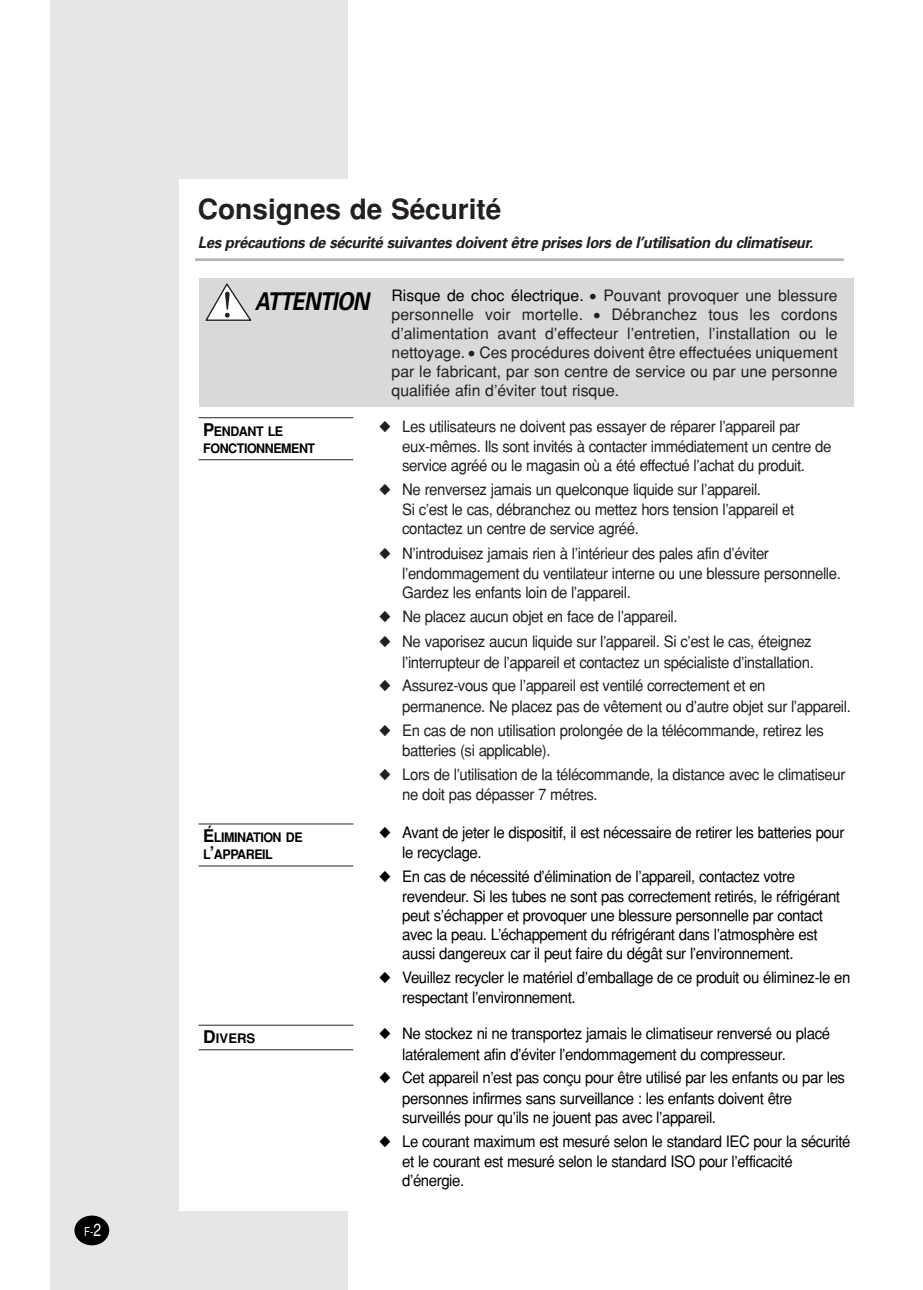
<style>
.page{position:relative;width:923px;height:1290px;background:#fff}
.page>*{position:absolute;margin:0;border:0;box-sizing:border-box;transform-origin:0 0}
.t1{font:700 28px "Helvetica";color:#231f20}
.t2{font:italic 700 24.5px "Univers";letter-spacing:-.03em;color:#000;scale:.85 1}
.t3{font:15.75px/19.6px "Helvetica";letter-spacing:-.03em;color:#231f20;scale:.95 1}
.t4{font:15.75px/19.6px "Helvetica";letter-spacing:-.03em;color:#000;scale:.95 1}
.t5{font:15.75px/18.9px "Helvetica";letter-spacing:-.03em;color:#231f20;text-align:justify}
.t6{font:italic 700 15.75px "Univers";letter-spacing:-.03em;color:#231f20;scale:.95 1}
.t7{font:700 13.12px/17.5px "Helvetica";letter-spacing:-.035em;color:#000;scale:.95 1}
.t8{font:700 13.12px "Helvetica";letter-spacing:-.035em;color:#000}
.t9{font:12.25px "Helvetica";color:#fff;scale:.8 1}
.s1{font-size:17.5px}
.s2{color:#000}
</style>
<div class="page">
<div style="left:50px;top:0;width:297px;height:1290px;background:#e6e6e6"></div>
<div style="left:74px;top:1215px;width:35px;height:30px;background:#000;border-radius:50%"></div>
<div style="left:179px;top:179px;width:198px;height:1031px;background:#fff"></div>
<div style="left:199px;top:278px;width:654px;height:129px;background:#d9d9d9"></div>
<svg style="left:205px;top:283px;width:47px;height:38px"></svg>
<hr style="left:198px;top:417px;width:155px;height:1px;background:#4d4d4d">
<hr style="left:198px;top:459px;width:155px;height:1px;background:#4d4d4d">
<hr style="left:198px;top:1024px;width:155px;height:2px;background:#4d4d4d">
<hr style="left:198px;top:1049px;width:155px;height:1px;background:#4d4d4d">
<hr style="left:198px;top:823px;width:155px;height:1px;background:#4d4d4d">
<hr style="left:198px;top:865px;width:155px;height:1px;background:#4d4d4d">
<hr style="left:195px;top:258px;width:648px;height:3px;background:#b3b3b3">
<p class="t9" style="left:84px;top:1227px;width:23px">F-<span class="s1">2</span></p>
<h1 class="t1" style="left:198px;top:199px;width:305px">Consignes de Sécurité</h1>
<p class="t6" style="left:198px;top:237px;width:649px">Les précautions de sécurité suivantes doivent être prises lors de l’utilisation du climatiseur.</p>
<h2 class="t2" style="left:255px;top:293px;width:136px">ATTENTION</h2>
<p class="t7" style="left:203px;top:423px;width:119px"><span class="s1">P</span>ENDANT LE<br>FONCTIONNEMENT</p>
<p class="t5" style="left:391px;top:287px;width:447px"><span class="s2">Risque de choc électrique.</span> • Pouvant provoquer une blessure personnelle voir mortelle. • Débranchez tous les cordons d’alimentation avant d’effecteur l’entretien, l’installation ou le nettoyage. • Ces procédures doivent être effectuées uniquement par le fabricant, par son centre de service ou par une personne qualifiée afin d’éviter tout risque.</p>
<p class="t3" style="left:402px;top:418px;width:453px;text-indent:-23px">◆ Les utilisateurs ne doivent pas essayer de réparer l’appareil par eux-mêmes. Ils sont invités à contacter immédiatement un centre de service agréé ou le magasin où a été effectué l’achat du produit.</p>
<p class="t3" style="left:402px;top:481px;width:414px;text-indent:-23px">◆ Ne renversez jamais un quelconque liquide sur l’appareil.<br>Si c’est le cas, débranchez ou mettez hors tension l’appareil et contactez un centre de service agréé.</p>
<p class="t3" style="left:402px;top:545px;width:463px;text-indent:-23px">◆ N’introduisez jamais rien à l’intérieur des pales afin d’éviter l’endommagement du ventilateur interne ou une blessure personnelle.<br>Gardez les enfants loin de l’appareil.</p>
<p class="t3" style="left:379px;top:608px;width:316px">◆ Ne placez aucun objet en face de l’appareil.</p>
<p class="t3" style="left:379px;top:633px;width:459px;line-height:20.3px;text-align:right">◆ Ne vaporisez aucun liquide sur l’appareil. Si c’est le cas, éteignez l’interrupteur de l’appareil et contactez un spécialiste d’installation.</p>
<p class="t3" style="left:402px;top:677px;width:473px;line-height:20.3px;text-indent:-23px">◆ Assurez-vous que l’appareil est ventilé correctement et en permanence. Ne placez pas de vêtement ou d’autre objet sur l’appareil.</p>
<p class="t3" style="left:402px;top:721px;width:445px;line-height:20.3px;text-indent:-23px">◆ En cas de non utilisation prolongée de la télécommande, retirez les batteries (si applicable).</p>
<p class="t3" style="left:402px;top:765px;width:468px;line-height:20.3px;text-indent:-23px">◆ Lors de l’utilisation de la télécommande, la distance avec le climatiseur ne doit pas dépasser 7 métres.</p>
<p class="t7" style="left:203px;top:830px;width:106px"><span class="s1">É</span>LIMINATION DE<br>L<span class="s1">’</span>APPAREIL</p>
<p class="t8" style="left:203px;top:1034px;width:54px"><span class="s1">D</span>IVERS</p>
<p class="t4" style="left:402px;top:824px;width:466px;line-height:20.3px;text-indent:-23px">◆ Avant de jeter le dispositif, il est nécessaire de retirer les batteries pour le recyclage.</p>
<p class="t4" style="left:402px;top:868px;width:462px;text-indent:-23px">◆ En cas de nécessité d’élimination de l’appareil, contactez votre revendeur. Si les tubes ne sont pas correctement retirés, le réfrigérant peut s’échapper et provoquer une blessure personnelle par contact avec la peau. L’échappement du réfrigérant dans l’atmosphère est aussi dangereux car il peut faire du dégât sur l’environnement.</p>
<p class="t4" style="left:402px;top:969px;width:473px;line-height:20.3px;text-indent:-23px">◆ Veuillez recycler le matériel d’emballage de ce produit ou éliminez-le en respectant l’environnement.</p>
<p class="t4" style="left:402px;top:1025px;width:451px;line-height:20.3px;text-indent:-23px">◆ Ne stockez ni ne transportez jamais le climatiseur renversé ou placé latéralement afin d’éviter l’endommagement du compresseur.</p>
<p class="t4" style="left:402px;top:1069px;width:467px;text-indent:-23px">◆ Cet appareil n’est pas conçu pour être utilisé par les enfants ou par les personnes infirmes sans surveillance : les enfants doivent être surveillés pour qu’ils ne jouent pas avec l’appareil.</p>
<p class="t4" style="left:402px;top:1132px;width:473px;text-indent:-23px">◆ Le courant maximum est mesuré selon le standard IEC pour la sécurité et le courant est mesuré selon le standard ISO pour l’efficacité d’énergie.</p>
</div>
